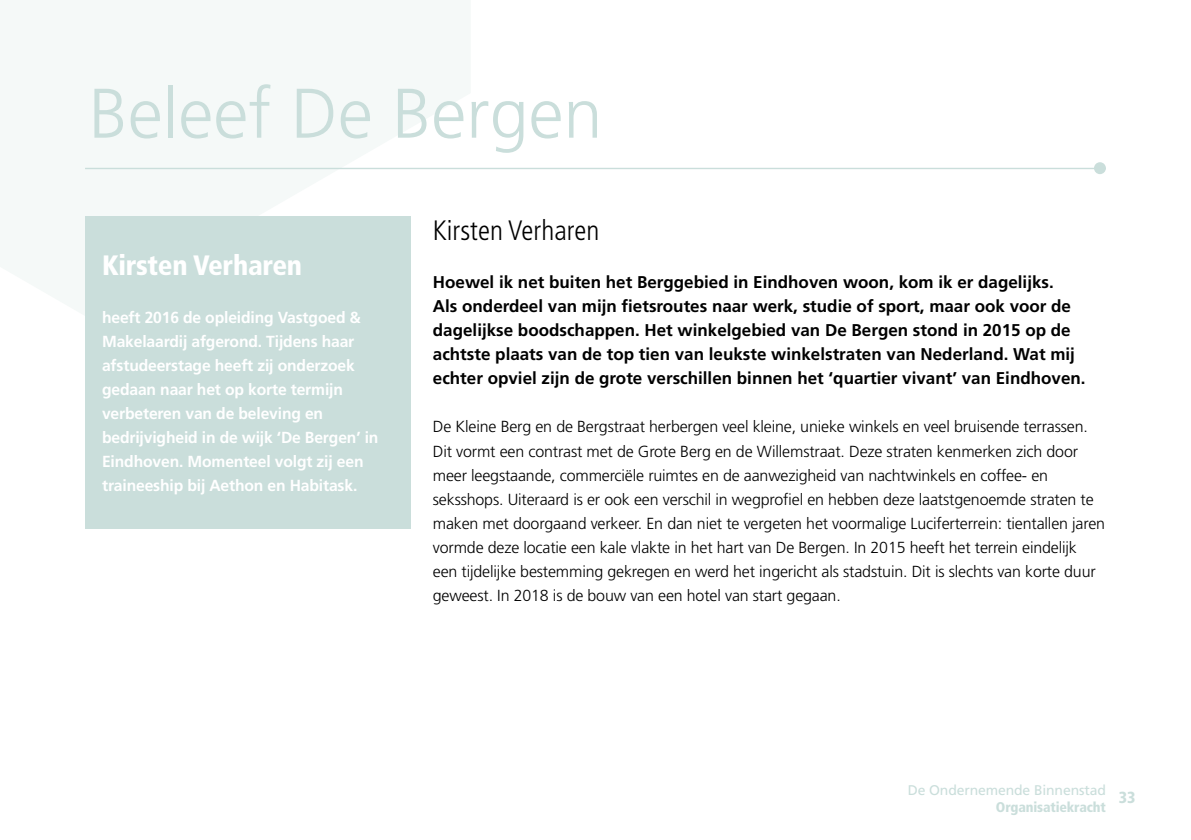
<style>
.page{position:relative;width:1191px;height:840px;background:#fff}
.page>*{position:absolute;margin:0;border:0;box-sizing:border-box;transform-origin:0 0}
.t1{font:300 70px "Fontys Frutiger";color:#cadedb}
.t2{font:300 28px "Fontys Frutiger Cn";color:#000}
.t3{font:900 28px "Fontys Frutiger Cn";letter-spacing:-.01em;color:#fff}
.t4{font:700 17px/24px "Fontys Frutiger";color:#000}
.t5{font:300 16px/24px "Fontys Frutiger";letter-spacing:-.01em;color:#000}
.t6{font:700 16px/24px "Fontys Frutiger";letter-spacing:-.01em;color:#fff}
.t7{font:900 16px "Fontys Frutiger Cn";color:#cadedb}
.t8{font:14px "Fontys Frutiger Roman";letter-spacing:-.01em;color:#cadedb}
.t9{font:900 14px "Fontys Frutiger Cn";letter-spacing:-.01em;color:#cadedb}
</style>
<div class="page">
<svg style="left:85px;top:167px;width:386px;height:149px"></svg>
<hr style="left:85px;top:168px;width:1021px;height:1px;background:#cadedb">
<div style="left:1094px;top:162px;width:12px;height:12px;background:#cadedb;border-radius:50%"></div>
<div style="left:85px;top:216px;width:325px;height:312px;background:#cadedb"></div>
<h1 class="t1" style="left:89px;top:74px;width:515px">Beleef De Bergen</h1>
<h2 class="t3" style="left:102px;top:248px;width:201px">Kirsten Verharen</h2>
<p class="t6" style="left:102px;top:305px;width:278px">heeft 2016 de opleiding Vastgoed &amp; Makelaardij afgerond. Tijdens haar afstudeerstage heeft zij onderzoek gedaan naar het op korte termijn verbeteren van de beleving en bedrijvigheid in de wijk ‘De Bergen’ in Eindhoven. Momenteel volgt zij een traineeship bij Aethon en Habitask.</p>
<h2 class="t2" style="left:433px;top:214px;width:168px">Kirsten Verharen</h2>
<p class="t4" style="left:433px;top:270px;width:654px">Hoewel ik net buiten het Berggebied in Eindhoven woon, kom ik er dagelijks.<br>Als onderdeel van mijn fietsroutes naar werk, studie of sport, maar ook voor de dagelijkse boodschappen. Het winkelgebied van De Bergen stond in 2015 op de achtste plaats van de top tien van leukste winkelstraten van Nederland. Wat mij echter opviel zijn de grote verschillen binnen het ‘quartier vivant’ van Eindhoven.</p>
<p class="t5" style="left:433px;top:415px;width:673px">De Kleine Berg en de Bergstraat herbergen veel kleine, unieke winkels en veel bruisende terrassen.<br>Dit vormt een contrast met de Grote Berg en de Willemstraat. Deze straten kenmerken zich door meer leegstaande, commerciële ruimtes en de aanwezigheid van nachtwinkels en coffee- en seksshops. Uiteraard is er ook een verschil in wegprofiel en hebben deze laatstgenoemde straten te maken met doorgaand verkeer. En dan niet te vergeten het voormalige Luciferterrein: tientallen jaren vormde deze locatie een kale vlakte in het hart van De Bergen. In 2015 heeft het terrein eindelijk een tijdelijke bestemming gekregen en werd het ingericht als stadstuin. Dit is slechts van korte duur geweest. In 2018 is de bouw van een hotel van start gegaan.</p>
<p class="t8" style="left:908px;top:781px;width:199px">De Ondernemende Binnenstad</p>
<p class="t9" style="left:996px;top:798px;width:111px">Organisatiekracht</p>
<p class="t7" style="left:1118px;top:787px;width:18px">33</p>
</div>
